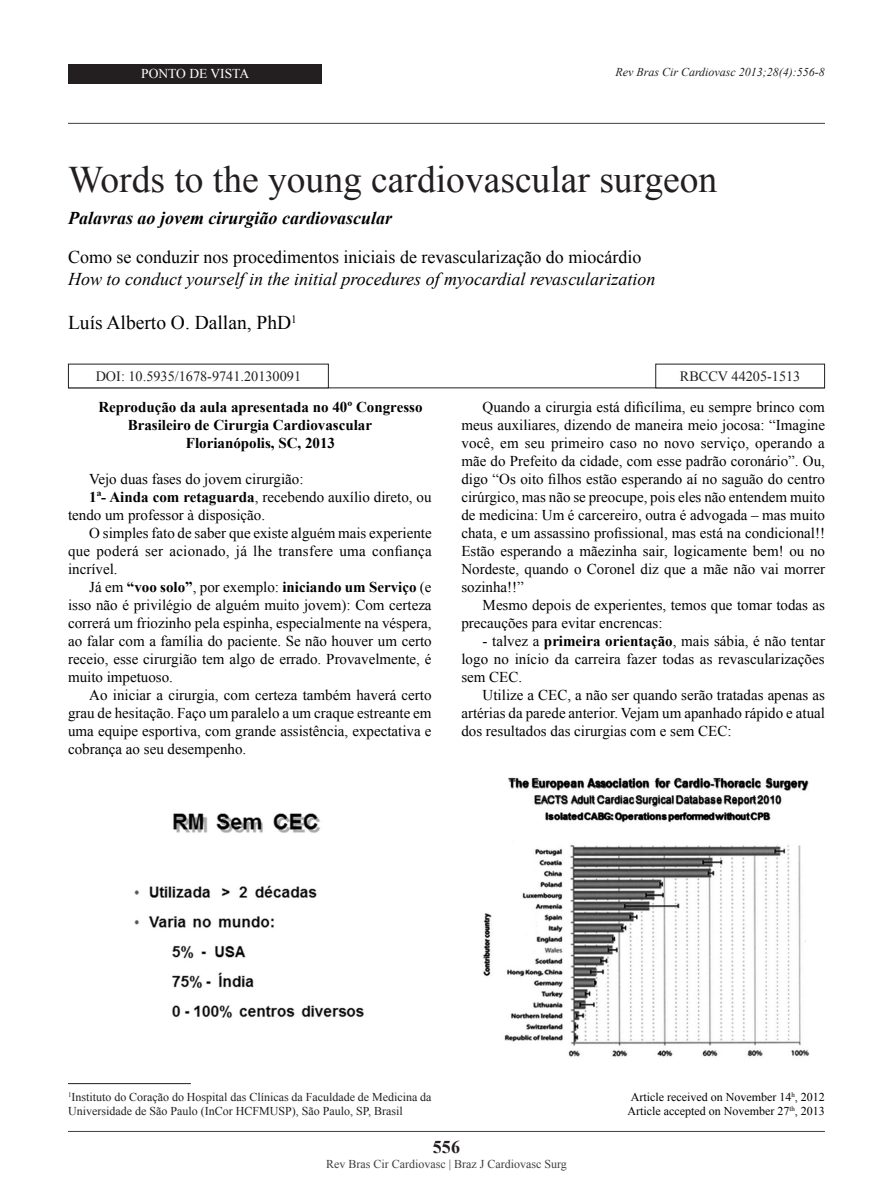
<style>
.page{position:relative;width:893px;height:1191px;background:#fff}
.page>*{position:absolute;margin:0;border:0;box-sizing:border-box;transform-origin:0 0}
.Titulo_1{font:37.5px "Times New Roman";color:#231f20}
.Credito{font:19.5px "Times New Roman";color:#000}
.t1{font:italic 18px "Times New Roman";color:#000}
.t2{font:18px "Times New Roman";color:#000}
.Titulo_2{font:italic 700 18px "Times New Roman";color:#000}
.t3{font:700 18px "Times New Roman";color:#231f20}
.t4{font:15px/18px "Times New Roman";color:#000;text-align:justify}
.t5{font:700 15px/18px "Times New Roman";color:#000}
.t6{font:14.25px "Times New Roman";color:#231f20}
.Categoria{font:13.5px "Times New Roman";color:#fff}
.Rodape_01{font:12px/14.4px "Times New Roman";color:#231f20}
.Rodape_02{font:12px "Times New Roman";color:#000}
.t7{font:12px "Times New Roman";color:#3e3e3f}
.t8{font:italic 12px "Times New Roman";color:#231f20}
.s1{font-weight:700}
</style>
<div class="page">
<hr style="left:68px;top:123px;width:757px;height:1px;background:#3e3e3f">
<hr style="left:68px;top:1131px;width:757px;height:1px;background:#3e3e3f">
<hr style="left:68px;top:387px;width:757px;height:1px;background:#231f20">
<hr style="left:68px;top:1083px;width:123px;height:1px;background:#231f20">
<div style="left:68px;top:64px;width:254px;height:20px;background:#231f20"></div>
<img style="left:134px;top:813px;width:230px;height:205px">
<img style="left:483px;top:777px;width:327px;height:280px">
<p class="Categoria" style="left:141px;top:65px;width:109px">PONTO DE VISTA</p>
<p class="t8" style="left:615px;top:64px;width:211px">Rev Bras Cir Cardiovasc 2013;28(4):556-8</p>
<p class="Titulo_1" style="left:68px;top:154px;width:651px">Words to the young cardiovascular surgeon</p>
<p class="Titulo_2" style="left:68px;top:205px;width:326px">Palavras ao jovem cirurgião cardiovascular</p>
<p class="t2" style="left:68px;top:245px;width:575px">Como se conduzir nos procedimentos iniciais de revascularização do miocárdio</p>
<p class="t1" style="left:68px;top:267px;width:589px">How to conduct yourself in the initial procedures of myocardial revascularization</p>
<p class="Credito" style="left:68px;top:309px;width:230px">Luís Alberto O. Dallan, PhD<sup>1</sup></p>
<p class="t6" style="left:96px;top:366px;width:207px">DOI: 10.5935/1678-9741.20130091</p>
<p class="t6" style="left:680px;top:366px;width:122px">RBCCV 44205-1513</p>
<p class="t5" style="left:128px;top:397px;width:296px;text-indent:-29px">Reprodução da aula apresentada no 40º Congresso<br>Brasileiro de Cirurgia Cardiovascular</p>
<p class="t5" style="left:186px;top:433px;width:151px">Florianópolis, SC, 2013</p>
<p class="t4" style="left:89px;top:469px;width:216px">Vejo duas fases do jovem cirurgião:</p>
<p class="t4" style="left:68px;top:487px;width:365px;text-indent:21px"><span class="s1">1ª- Ainda com retaguarda</span>, recebendo auxílio direto, ou tendo um professor à disposição.</p>
<p class="t4" style="left:68px;top:523px;width:365px;text-indent:21px">O simples fato de saber que existe alguém mais experiente que poderá ser acionado, já lhe transfere uma confiança incrível.</p>
<p class="t4" style="left:68px;top:577px;width:365px;text-indent:21px">Já em <span class="s1">“voo solo”</span>, por exemplo: <span class="s1">iniciando um Serviço</span> (e isso não é privilégio de alguém muito jovem): Com certeza correrá um friozinho pela espinha, especialmente na véspera, ao falar com a família do paciente. Se não houver um certo receio, esse cirurgião tem algo de errado. Provavelmente, é muito impetuoso.</p>
<p class="t4" style="left:68px;top:685px;width:365px;text-indent:21px">Ao iniciar a cirurgia, com certeza também haverá certo grau de hesitação. Faço um paralelo a um craque estreante em uma equipe esportiva, com grande assistência, expectativa e cobrança ao seu desempenho.</p>
<p class="t4" style="left:461px;top:398px;width:365px;text-indent:21px">Quando a cirurgia está dificílima, eu sempre brinco com meus auxiliares, dizendo de maneira meio jocosa: “Imagine você, em seu primeiro caso no novo serviço, operando a mãe do Prefeito da cidade, com esse padrão coronário”. Ou, digo “Os oito filhos estão esperando aí no saguão do centro cirúrgico, mas não se preocupe, pois eles não entendem muito de medicina: Um é carcereiro, outra é advogada – mas muito chata, e um assassino profissional, mas está na condicional!!<br>Estão esperando a mãezinha sair, logicamente bem! ou no Nordeste, quando o Coronel diz que a mãe não vai morrer sozinha!!”</p>
<p class="t4" style="left:461px;top:596px;width:365px;text-indent:21px">Mesmo depois de experientes, temos que tomar todas as precauções para evitar encrencas:</p>
<p class="t4" style="left:461px;top:632px;width:365px;text-indent:21px">- talvez a <span class="s1">primeira orientação</span>, mais sábia, é não tentar logo no início da carreira fazer todas as revascularizações sem CEC.</p>
<p class="t4" style="left:461px;top:686px;width:365px;text-indent:21px">Utilize a CEC, a não ser quando serão tratadas apenas as artérias da parede anterior. Vejam um apanhado rápido e atual dos resultados das cirurgias com e sem CEC:</p>
<p class="Rodape_01" style="left:68px;top:1089px;width:365px"><sup>1</sup>Instituto do Coração do Hospital das Clínicas da Faculdade de Medicina da<br>Universidade de São Paulo (InCor HCFMUSP), São Paulo, SP, Brasil</p>
<p class="Rodape_02" style="left:631px;top:1088px;width:196px">Article received on November 14<sup>h</sup>, 2012</p>
<p class="Rodape_02" style="left:628px;top:1103px;width:199px">Article accepted on November 27<sup>th</sup>, 2013</p>
<p class="t3" style="left:433px;top:1134px;width:28px">556</p>
<p class="t7" style="left:326px;top:1156px;width:242px">Rev Bras Cir Cardiovasc | Braz J Cardiovasc Surg</p>
</div>
